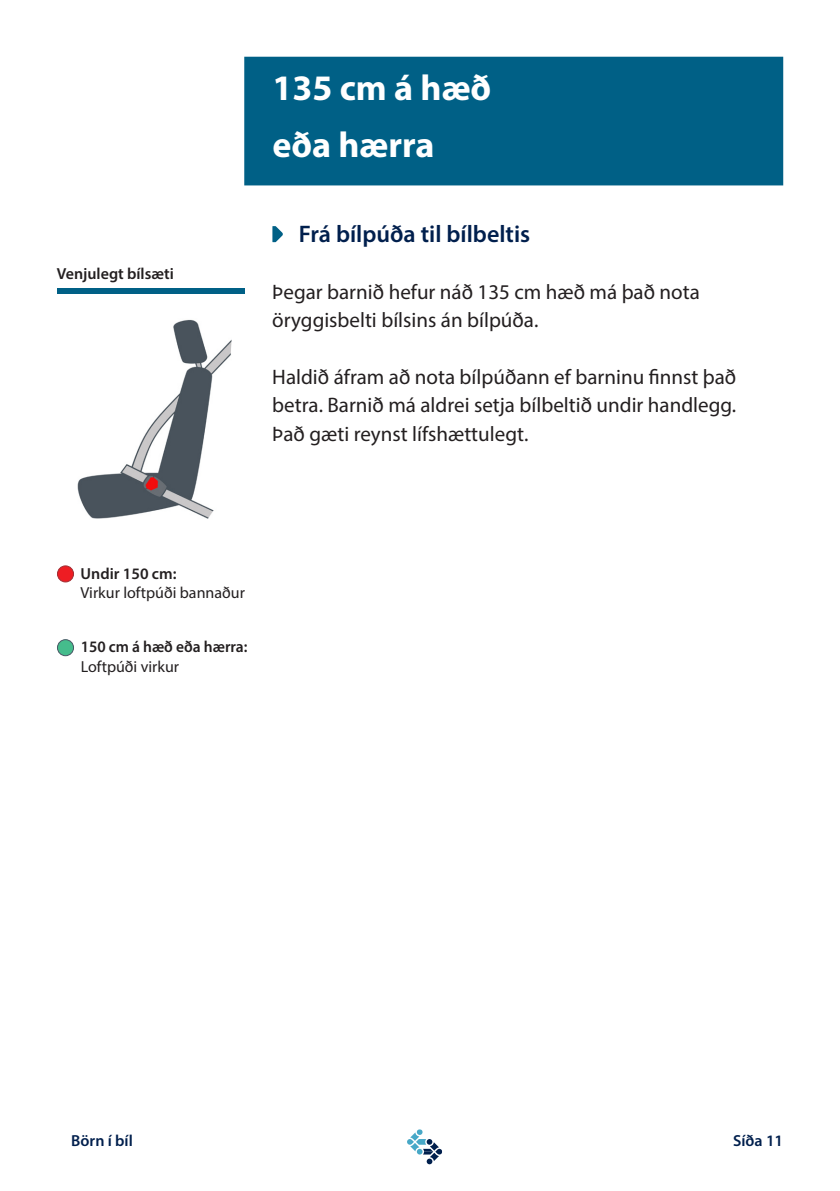
<style>
.page{position:relative;width:840px;height:1191px;background:#fff}
.page>*{position:absolute;margin:0;border:0;box-sizing:border-box;transform-origin:0 0}
.overskrift{font:700 36px "Myriad Pro";color:#fff}
.brødtekst{font:600 24px "Myriad Pro";color:#001f4d}
.brødtekst-2{font:21px/28.4px "Myriad Pro";color:#231f20}
.brødtekst-3{font:600 16px "Myriad Pro";color:#231f20}
.brødtekst-4{font:16px "Myriad Pro";color:#231f20}
.t1{font:600 16px "Myriad Pro";color:#001f4d}
</style>
<div class="page">
<svg style="left:407px;top:1129px;width:35px;height:36px"></svg>
<div style="left:244px;top:57px;width:538px;height:128px;background:#006086"></div>
<svg style="left:272px;top:226px;width:11px;height:16px"></svg>
<div style="left:57px;top:289px;width:187px;height:5px;background:#006086"></div>
<img style="left:77px;top:319px;width:155px;height:200px">
<div style="left:57px;top:639px;width:16px;height:16px;background:#45bc8c;border-radius:50%"></div>
<div style="left:57px;top:639px;width:17px;height:17px;border:1px solid #475865;border-radius:50%"></div>
<div style="left:57px;top:566px;width:16px;height:16px;background:#ee1d23;border-radius:50%"></div>
<div style="left:57px;top:565px;width:17px;height:17px;border:1px solid #a12f35;border-radius:50%"></div>
<p class="brødtekst-3" style="left:57px;top:263px;width:118px">Venjulegt bílsæti</p>
<p class="overskrift" style="left:272px;top:65px;width:220px">135 cm á hæð</p>
<p class="overskrift" style="left:272px;top:121px;width:163px">eða hærra</p>
<p class="brødtekst" style="left:299px;top:219px;width:233px">Frá bílpúða til bílbeltis</p>
<p class="brødtekst-2" style="left:272px;top:277px;width:429px">Þegar barnið hefur náð 135 cm hæð má það nota öryggisbelti bílsins án bílpúða.</p>
<p class="brødtekst-2" style="left:272px;top:362px;width:465px;text-align:justify">Haldið áfram að nota bílpúðann ef barninu finnst það betra. Barnið má aldrei setja bílbeltið undir handlegg.<br>Það gæti reynst lífshættulegt.</p>
<p class="brødtekst-3" style="left:81px;top:563px;width:97px">Undir 150 cm:</p>
<p class="brødtekst-4" style="left:81px;top:583px;width:166px">Virkur loftpúði bannaður</p>
<p class="brødtekst-3" style="left:81px;top:637px;width:168px">150 cm á hæð eða hærra:</p>
<p class="brødtekst-4" style="left:81px;top:656px;width:100px">Loftpúði virkur</p>
<p class="t1" style="left:71px;top:1130px;width:63px">Börn í bíl</p>
<p class="t1" style="left:732px;top:1130px;width:51px">Síða 11</p>
</div>
